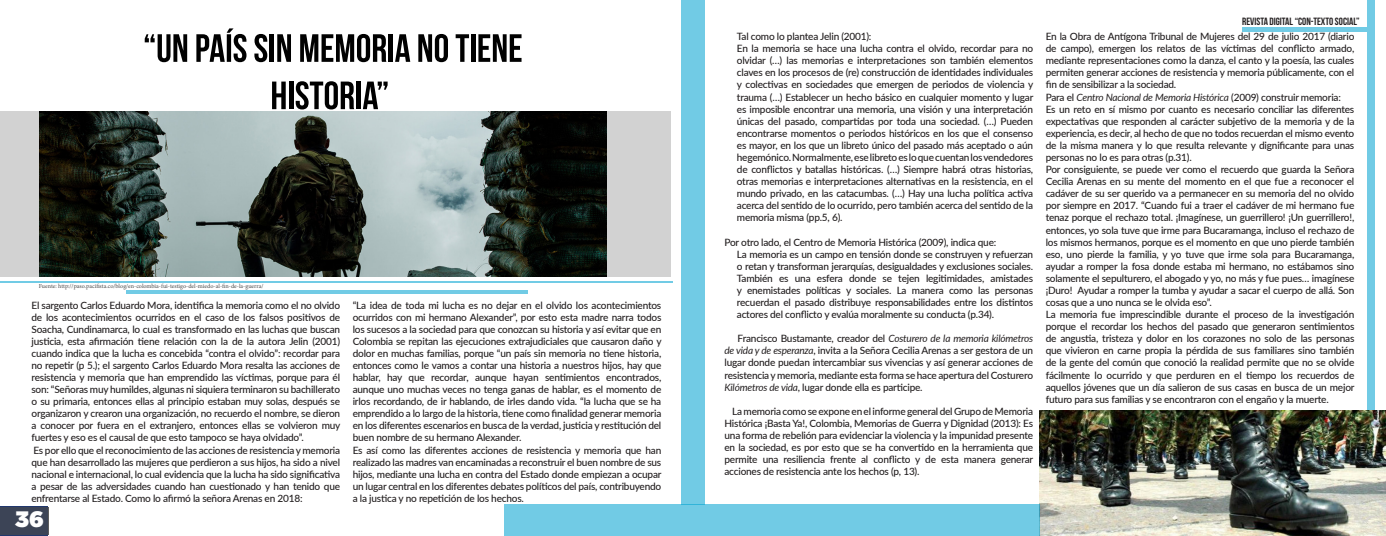
<style>
.page{position:relative;width:1386px;height:536px;background:#fff}
.page>*{position:absolute;margin:0;border:0;box-sizing:border-box;transform-origin:0 0}
.t1{font:900 22.31px "Gotham";color:#fff}
.t2{font:700 10.5px "Bebas Neue";color:#231f20}
.t3{font:500 10.06px/12.1px "Lato";letter-spacing:-.02em;color:#231f20;text-align:justify}
.t4{font:italic 10.06px "Lato";letter-spacing:-.02em;color:#231f20}
.t5{font:6.12px "Minion Pro";color:#4a4a4a}
.s1{font-weight:400;font-style:italic}
.s2{font-weight:500;font-style:normal}
</style>
<div class="page">
<div style="left:1px;top:506px;width:47px;height:30px;background:#21386e"></div>
<div style="left:0;top:507px;width:49px;height:28px;background:#3c4456"></div>
<div style="left:1367px;top:0;width:7px;height:536px;background:#71cbe5"></div>
<div style="left:0;top:111px;width:671px;height:166px;background:#d2d2d2"></div>
<hr style="left:0;top:282px;width:673px;height:1px;background:#00a3d1">
<hr style="left:126px;top:290px;width:401px;height:4px;background:#71cbe5">
<svg style="left:145px;top:34px;width:42px;height:28px"></svg>
<svg style="left:196px;top:28px;width:51px;height:34px"></svg>
<svg style="left:254px;top:34px;width:13px;height:28px"></svg>
<hr style="left:270px;top:34px;width:4px;height:28px;background:#000">
<svg style="left:277px;top:34px;width:14px;height:28px"></svg>
<svg style="left:300px;top:34px;width:86px;height:28px"></svg>
<hr style="left:389px;top:34px;width:4px;height:28px;background:#000">
<svg style="left:395px;top:34px;width:15px;height:28px"></svg>
<svg style="left:418px;top:34px;width:30px;height:28px"></svg>
<svg style="left:456px;top:34px;width:13px;height:28px"></svg>
<hr style="left:471px;top:34px;width:4px;height:28px;background:#000">
<svg style="left:478px;top:34px;width:44px;height:28px"></svg>
<svg style="left:272px;top:81px;width:14px;height:28px"></svg>
<hr style="left:289px;top:81px;width:4px;height:28px;background:#000">
<svg style="left:296px;top:81px;width:58px;height:28px"></svg>
<hr style="left:357px;top:81px;width:4px;height:28px;background:#000">
<svg style="left:363px;top:81px;width:25px;height:28px"></svg>
<img style="left:39px;top:111px;width:567px;height:166px">
<div style="left:681px;top:0;width:23px;height:504px;background:#71cbe5"></div>
<img style="left:1040px;top:410px;width:346px;height:126px">
<div style="left:504px;top:504px;width:536px;height:32px;background:#71cbe5"></div>
<div style="left:1242px;top:27px;width:124px;height:5px;background:#71cbe5"></div>
<p class="t5" style="left:39px;top:281px;width:226px">Fuente: http://paso.pacifista.co/blog/en-colombia-fui-testigo-del-miedo-al-fin-de-la-guerra/</p>
<p class="t3" style="left:32px;top:298px;width:310px">El sargento Carlos Eduardo Mora, identifica la memoria como el no olvido de los acontecimientos ocurridos en el caso de los falsos positivos de Soacha, Cundinamarca, lo cual es transformado en las luchas que buscan justicia, esta afirmación tiene relación con la de la autora Jelin (2001) cuando indica que la lucha es concebida “contra el olvido”: recordar para no repetir (p 5.); el sargento Carlos Eduardo Mora resalta las acciones de resistencia y memoria que han emprendido las víctimas, porque para él son: “Señoras muy humildes, algunas ni siquiera terminaron su bachillerato o su primaria, entonces ellas al principio estaban muy solas, después se organizaron y crearon una organización, no recuerdo el nombre, se dieron a conocer por fuera en el extranjero, entonces ellas se volvieron muy fuertes y eso es el causal de que esto tampoco se haya olvidado”.</p>
<p class="t3" style="left:32px;top:443px;width:310px">Es por ello que el reconocimiento de las acciones de resistencia y memoria que han desarrollado las mujeres que perdieron a sus hijos, ha sido a nivel nacional e internacional, lo cual evidencia que la lucha ha sido significativa a pesar de las adversidades cuando han cuestionado y han tenido que enfrentarse al Estado. Como lo afirmó la señora Arenas en 2018:</p>
<h1 class="t1" style="left:15px;top:503px;width:30px">3 64</h1>
<p class="t3" style="left:353px;top:298px;width:310px">“La idea de toda mi lucha es no dejar en el olvido los acontecimientos ocurridos con mi hermano Alexander”, por esto esta madre narra todos los sucesos a la sociedad para que conozcan su historia y así evitar que en Colombia se repitan las ejecuciones extrajudiciales que causaron daño y dolor en muchas familias, porque “un país sin memoria no tiene historia, entonces como le vamos a contar una historia a nuestros hijos, hay que hablar, hay que recordar, aunque hayan sentimientos encontrados, aunque uno muchas veces no tenga ganas de hablar, es el momento de irlos recordando, de ir hablando, de irles dando vida. “la lucha que se ha emprendido a lo largo de la historia, tiene como finalidad generar memoria en los diferentes escenarios en busca de la verdad, justicia y restitución del buen nombre de su hermano Alexander.</p>
<p class="t3" style="left:353px;top:443px;width:310px">Es así como las diferentes acciones de resistencia y memoria que han realizado las madres van encaminadas a reconstruir el buen nombre de sus hijos, mediante una lucha en contra del Estado donde empiezan a ocupar un lugar central en los diferentes debates políticos del país, contribuyendo a la justica y no repetición de los hechos.</p>
<p class="t3" style="left:737px;top:30px;width:136px">Tal como lo plantea Jelin (2001):</p>
<p class="t3" style="left:737px;top:42px;width:298px">En la memoria se hace una lucha contra el olvido, recordar para no olvidar (…) las memorias e interpretaciones son también elementos claves en los procesos de (re) construcción de identidades individuales y colectivas en sociedades que emergen de periodos de violencia y trauma (…) Establecer un hecho básico en cualquier momento y lugar es imposible encontrar una memoria, una visión y una interpretación únicas del pasado, compartidas por toda una sociedad. (…) Pueden encontrarse momentos o periodos históricos en los que el consenso es mayor, en los que un libreto único del pasado más aceptado o aún hegemónico. Normalmente, ese libreto es lo que cuentan los vendedores de conflictos y batallas históricas. (…) Siempre habrá otras historias, otras memorias e interpretaciones alternativas en la resistencia, en el mundo privado, en las catacumbas. (…) Hay una lucha política activa acerca del sentido de lo ocurrido, pero también acerca del sentido de la memoria misma (pp.5, 6).</p>
<p class="t3" style="left:725px;top:235px;width:273px">Por otro lado, el Centro de Memoria Histórica (2009), indica que:</p>
<p class="t3" style="left:737px;top:247px;width:298px">La memoria es un campo en tensión donde se construyen y refuerzan o retan y transforman jerarquías, desigualdades y exclusiones sociales.<br>También es una esfera donde se tejen legitimidades, amistades y enemistades políticas y sociales. La manera como las personas recuerdan el pasado distribuye responsabilidades entre los distintos actores del conflicto y evalúa moralmente su conducta (p.34).</p>
<p class="t3" style="left:725px;top:332px;width:310px;text-indent:13px">Francisco Bustamante, creador del <span class="s1">Costurero de la memoria kilómetros de vida y de esperanza</span>, invita a la Señora Cecilia Arenas a ser gestora de un lugar donde puedan intercambiar sus vivencias y así generar acciones de resistencia y memoria, mediante esta forma se hace apertura del Costurero <span class="s1">Kilómetros de vida</span>, lugar donde ella es participe.</p>
<p class="t3" style="left:725px;top:404px;width:310px;text-indent:8px">La memoria como se expone en el informe general del Grupo de Memoria Histórica ¡Basta Ya!, Colombia, Memorias de Guerra y Dignidad (2013): Es una forma de rebelión para evidenciar la violencia y la impunidad presente en la sociedad, es por esto que se ha convertido en la herramienta que permite una resiliencia frente al conflicto y de esta manera generar acciones de resistencia ante los hechos (p, 13).</p>
<p class="t2" style="left:1242px;top:16px;width:119px">REVISTA DIGITAL “CON-TEXTO SOCIAL”</p>
<p class="t3" style="left:1046px;top:30px;width:310px">En la Obra de Antígona Tribunal de Mujeres del 29 de julio 2017 (diario de campo), emergen los relatos de las víctimas del conflicto armado, mediante representaciones como la danza, el canto y la poesía, las cuales permiten generar acciones de resistencia y memoria públicamente, con el fin de sensibilizar a la sociedad.</p>
<p class="t4" style="left:1046px;top:90px;width:297px"><span class="s2">Para el</span> Centro Nacional de Memoria Histórica <span class="s2">(2009) construir memoria:</span></p>
<p class="t3" style="left:1046px;top:102px;width:310px">Es un reto en sí mismo por cuanto es necesario conciliar las diferentes expectativas que responden al carácter subjetivo de la memoria y de la experiencia, es decir, al hecho de que no todos recuerdan el mismo evento de la misma manera y lo que resulta relevante y dignificante para unas personas no lo es para otras (p.31).</p>
<p class="t3" style="left:1046px;top:163px;width:310px">Por consiguiente, se puede ver como el recuerdo que guarda la Señora Cecilia Arenas en su mente del momento en el que fue a reconocer el cadáver de su ser querido va a permanecer en su memoria del no olvido por siempre en 2017. “Cuando fui a traer el cadáver de mi hermano fue tenaz porque el rechazo total. ¡Imagínese, un guerrillero! ¡Un guerrillero!, entonces, yo sola tuve que irme para Bucaramanga, incluso el rechazo de los mismos hermanos, porque es el momento en que uno pierde también eso, uno pierde la familia, y yo tuve que irme sola para Bucaramanga, ayudar a romper la fosa donde estaba mi hermano, no estábamos sino solamente el sepulturero, el abogado y yo, no más y fue pues… imagínese ¡Duro! Ayudar a romper la tumba y ayudar a sacar el cuerpo de allá. Son cosas que a uno nunca se le olvida eso”.</p>
<p class="t3" style="left:1046px;top:308px;width:310px">La memoria fue imprescindible durante el proceso de la investigación porque el recordar los hechos del pasado que generaron sentimientos de angustia, tristeza y dolor en los corazones no solo de las personas que vivieron en carne propia la pérdida de sus familiares sino también de la gente del común que conoció la realidad permite que no se olvide fácilmente lo ocurrido y que perduren en el tiempo los recuerdos de aquellos jóvenes que un día salieron de sus casas en busca de un mejor futuro para sus familias y se encontraron con el engaño y la muerte.</p>
</div>
